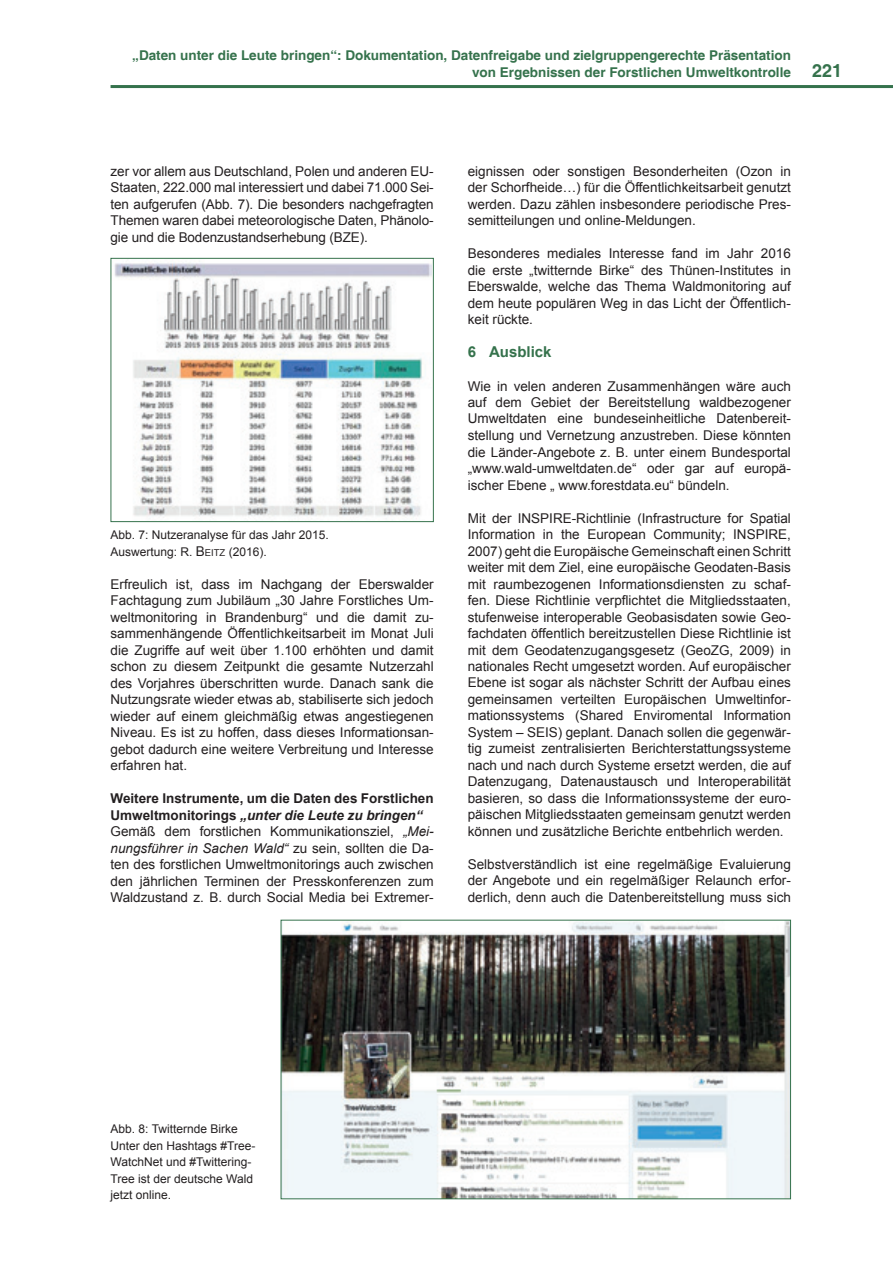
<style>
.page{position:relative;width:893px;height:1263px;background:#fff}
.page>*{position:absolute;margin:0;border:0;box-sizing:border-box;transform-origin:0 0}
.t1{font:700 18px "Helvetica";color:#35724c}
.Subhead{font:700 15px "Arial";color:#35724c}
.Fließtext{font:13.5px/16.5px "Arial";color:#231f20;text-align:justify}
.Fußnote{font:13.5px/16.5px "Arial";letter-spacing:-.01em;color:#231f20;text-align:justify}
.t2{font:700 13.5px "Helvetica";color:#35724c}
.Fließtext-2{font:700 13.5px/16.5px "Arial";color:#231f20}
.BU{font:12px/16.5px "Arial";color:#231f20}
.s1{font-size:13.5px}
.s2{font-size:9.45px}
.s3{font-style:italic}
</style>
<div class="page">
<hr style="left:111px;top:85px;width:782px;height:3px;background:#35724c">
<img style="left:114px;top:263px;width:318px;height:254px">
<div style="left:111px;top:258px;width:323px;height:264px;border:1px solid #35724c"></div>
<img style="left:283px;top:922px;width:506px;height:275px">
<div style="left:281px;top:920px;width:510px;height:279px;border:1px solid #35724c"></div>
<p class="t2" style="left:132px;top:47px;width:660px">„Daten unter die Leute bringen“: Dokumentation, Datenfreigabe und zielgruppengerechte Präsentation</p>
<p class="t2" style="left:472px;top:64px;width:320px">von Ergebnissen der Forstlichen Umweltkontrolle</p>
<h1 class="t1" style="left:812px;top:59px;width:32px">221</h1>
<p class="Fußnote" style="left:111px;top:163px;width:325px">zer vor allem aus Deutschland, Polen und anderen EU-Staaten, 222.000 mal interessiert und dabei 71.000 Sei&shy;ten aufgerufen (Abb. 7). Die besonders nachgefragten Themen waren dabei meteorologische Daten, Phänolo&shy;gie und die Bodenzustandserhebung (BZE).</p>
<p class="BU" style="left:111px;top:527px;width:220px">Abb. 7: Nutzeranalyse für das Jahr 2015.<br>Auswertung: R. <span class="s1">B</span><span class="s2">eitz</span> (2016).</p>
<p class="Fließtext" style="left:111px;top:576px;width:325px">Erfreulich ist, dass im Nachgang der Eberswalder Fachtagung zum Jubiläum „30 Jahre Forstliches Um&shy;weltmonitoring in Brandenburg“ und die damit zu&shy;sammenhängende Öffentlichkeitsarbeit im Monat Juli die Zugriffe auf weit über 1.100 erhöhten und damit schon zu diesem Zeitpunkt die gesamte Nutzerzahl des Vorjahres überschritten wurde. Danach sank die Nutzungsrate wieder etwas ab, stabiliserte sich jedoch wieder auf einem gleichmäßig etwas angestiegenen Niveau. Es ist zu hoffen, dass dieses Informationsan&shy;gebot dadurch eine weitere Verbreitung und Interesse erfahren hat.</p>
<p class="Fließtext-2" style="left:111px;top:790px;width:325px">Weitere Instrumente, um die Daten des Forstlichen<br>Umweltmonitorings <span class="s3">„unter die Leute zu bringen“</span></p>
<p class="Fließtext" style="left:111px;top:823px;width:325px">Gemäß dem forstlichen Kommunikationsziel, <span class="s3">„Mei&shy;nungsführer in Sachen Wald“</span> zu sein, sollten die Da&shy;ten des forstlichen Umweltmonitorings auch zwischen den jährlichen Terminen der Presskonferenzen zum Waldzustand z. B. durch Social Media bei Extremer-</p>
<p class="Fließtext" style="left:468px;top:163px;width:325px">eignissen oder sonstigen Besonderheiten (Ozon in der Schorfheide…) für die Öffentlichkeitsarbeit genutzt werden. Dazu zählen insbesondere periodische Pres&shy;semitteilungen und online-Meldungen.</p>
<p class="Fließtext" style="left:468px;top:246px;width:325px">Besonderes mediales Interesse fand im Jahr 2016 die erste „twitternde Birke“ des Thünen-Institutes in Eberswalde, welche das Thema Waldmonitoring auf dem heute populären Weg in das Licht der Öffentlich&shy;keit rückte.</p>
<p class="Subhead" style="left:468px;top:342px;width:85px">6 Ausblick</p>
<p class="Fließtext" style="left:468px;top:378px;width:325px">Wie in velen anderen Zusammenhängen wäre auch auf dem Gebiet der Bereitstellung waldbezogener Umweltdaten eine bundeseinheitliche Datenbereit&shy;stellung und Vernetzung anzustreben. Diese könnten die Länder-Angebote z. B. unter einem Bundesportal „www.wald-umweltdaten.de“ oder gar auf europä&shy;ischer Ebene „ www.forestdata.eu“ bündeln.</p>
<p class="Fließtext" style="left:468px;top:510px;width:325px">Mit der INSPIRE-Richtlinie (Infrastructure for Spatial Information in the European Community; INSPIRE, 2007) geht die Europäische Gemeinschaft einen Schritt weiter mit dem Ziel, eine europäische Geodaten-Basis mit raumbezogenen Informationsdiensten zu schaf&shy;fen. Diese Richtlinie verpflichtet die Mitgliedsstaaten, stufenweise interoperable Geobasisdaten sowie Geo&shy;fachdaten öffentlich bereitzustellen Diese Richtlinie ist mit dem Geodatenzugangsgesetz (GeoZG, 2009) in nationales Recht umgesetzt worden. Auf europäischer Ebene ist sogar als nächster Schritt der Aufbau eines gemeinsamen verteilten Europäischen Umweltinfor&shy;mationssystems (Shared Enviromental Information System – SEIS) geplant. Danach sollen die gegenwär&shy;tig zumeist zentralisierten Berichterstattungssysteme nach und nach durch Systeme ersetzt werden, die auf Datenzugang, Datenaustausch und Interoperabilität basieren, so dass die Informationssysteme der euro&shy;päischen Mitgliedsstaaten gemeinsam genutzt werden können und zusätzliche Berichte entbehrlich werden.</p>
<p class="Fließtext" style="left:468px;top:856px;width:325px">Selbstverständlich ist eine regelmäßige Evaluierung der Angebote und ein regelmäßiger Relaunch erfor&shy;derlich, denn auch die Datenbereitstellung muss sich</p>
<p class="BU" style="left:111px;top:1121px;width:146px">Abb. 8: Twitternde Birke<br>Unter den Hashtags #Tree-<br>WatchNet und #Twittering-<br>Tree ist der deutsche Wald jetzt online.</p>
</div>
